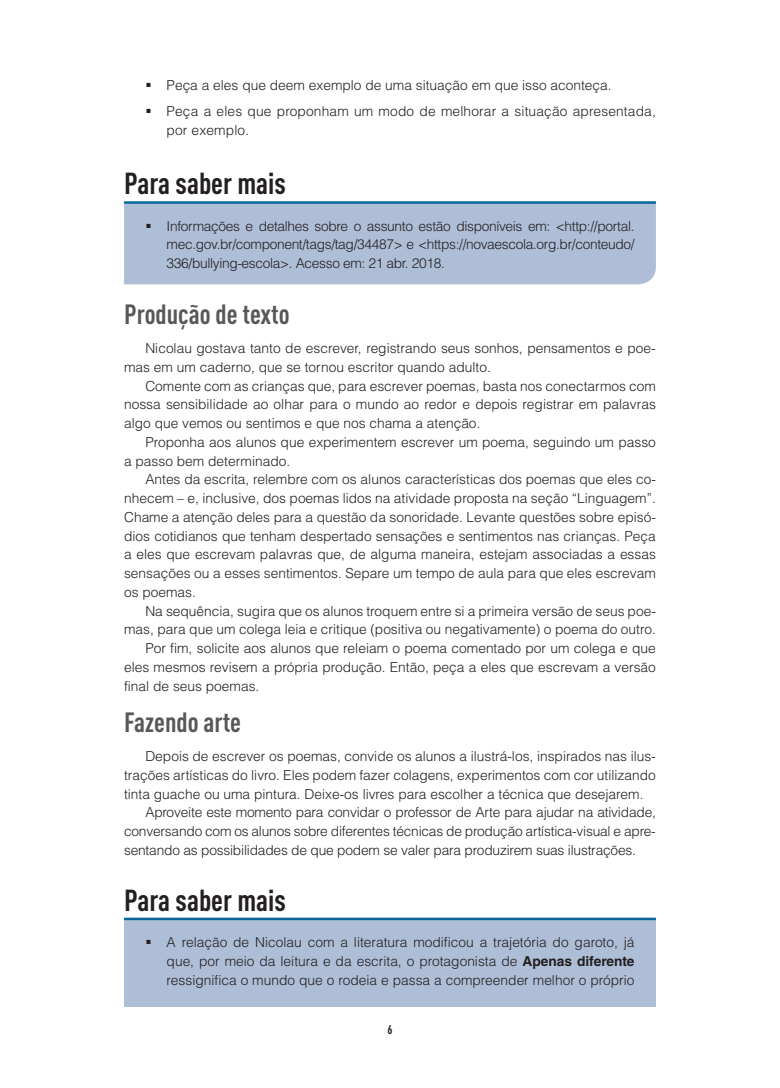
<style>
.page{position:relative;width:780px;height:1088px;background:#fff}
.page>*{position:absolute;margin:0;border:0;box-sizing:border-box;transform-origin:0 0}
.t1{font:700 condensed 30px "DINOT";color:#231f20}
.t2{font:700 condensed 27.5px "DINOT";color:#57585a}
.t3{font:300 13.75px/18.8px "Helvetica LT Std";color:#231f20;text-align:justify}
.t4{font:700 condensed 12.5px "DINOT";color:#231f20}
.s1{font-weight:700}
</style>
<div class="page">
<div style="left:124px;top:204px;width:532px;height:80px;background:#aebed7"></div>
<div style="left:124px;top:918px;width:532px;height:88px;background:#aebed7"></div>
<hr style="left:124px;top:201px;width:532px;height:3px;background:#01669a">
<hr style="left:124px;top:918px;width:532px;height:2px;background:#01669a">
<p class="t3" style="left:145px;top:76px;width:468px">▪ Peça a eles que deem exemplo de uma situação em que isso aconteça.</p>
<p class="t3" style="left:167px;top:102px;width:490px;text-indent:-21px">▪ Peça a eles que proponham um modo de melhorar a situação apresentada, por exemplo.</p>
<h1 class="t1" style="left:124px;top:165px;width:163px">Para saber mais</h1>
<p class="t3" style="left:167px;top:216px;width:469px;text-indent:-21px">▪ Informações e detalhes sobre o assunto estão disponíveis em: &lt;http://portal. mec.gov.br/component/tags/tag/34487&gt; e &lt;https://novaescola.org.br/conteudo/ 336/bullying-escola&gt;. Acesso em: 21 abr. 2018.</p>
<h2 class="t2" style="left:124px;top:297px;width:167px">Produção de texto</h2>
<p class="t3" style="left:124px;top:339px;width:533px;text-indent:21px">Nicolau gostava tanto de escrever, registrando seus sonhos, pensamentos e poe&shy;mas em um caderno, que se tornou escritor quando adulto.</p>
<p class="t3" style="left:124px;top:376px;width:533px;text-indent:21px">Comente com as crianças que, para escrever poemas, basta nos conectarmos com nossa sensibilidade ao olhar para o mundo ao redor e depois registrar em palavras algo que vemos ou sentimos e que nos chama a atenção.</p>
<p class="t3" style="left:124px;top:432px;width:533px;text-indent:21px">Proponha aos alunos que experimentem escrever um poema, seguindo um passo a passo bem determinado.</p>
<p class="t3" style="left:124px;top:470px;width:533px;text-indent:21px">Antes da escrita, relembre com os alunos características dos poemas que eles co&shy;nhecem – e, inclusive, dos poemas lidos na atividade proposta na seção “Linguagem”.<br>Chame a atenção deles para a questão da sonoridade. Levante questões sobre episó&shy;dios cotidianos que tenham despertado sensações e sentimentos nas crianças. Peça a eles que escrevam palavras que, de alguma maneira, estejam associadas a essas sensações ou a esses sentimentos. Separe um tempo de aula para que eles escrevam os poemas.</p>
<p class="t3" style="left:145px;top:601px;width:512px">Na sequência, sugira que os alunos troquem entre si a primeira versão de seus poe-</p>
<p class="t3" style="left:124px;top:620px;width:533px">mas, para que um colega leia e critique (positiva ou negativamente) o poema do outro.</p>
<p class="t3" style="left:145px;top:639px;width:512px">Por fim, solicite aos alunos que releiam o poema comentado por um colega e que</p>
<p class="t3" style="left:124px;top:657px;width:533px">eles mesmos revisem a própria produção. Então, peça a eles que escrevam a versão</p>
<p class="t3" style="left:124px;top:676px;width:137px">final de seus poemas.</p>
<h2 class="t2" style="left:124px;top:705px;width:118px">Fazendo arte</h2>
<p class="t3" style="left:145px;top:747px;width:512px">Depois de escrever os poemas, convide os alunos a ilustrá-los, inspirados nas ilus-</p>
<p class="t3" style="left:124px;top:765px;width:533px">trações artísticas do livro. Eles podem fazer colagens, experimentos com cor utilizando</p>
<p class="t3" style="left:124px;top:784px;width:521px">tinta guache ou uma pintura. Deixe-os livres para escolher a técnica que desejarem.</p>
<p class="t3" style="left:145px;top:803px;width:512px">Aproveite este momento para convidar o professor de Arte para ajudar na atividade,</p>
<p class="t3" style="left:124px;top:822px;width:533px">conversando com os alunos sobre diferentes técnicas de produção artística-visual e apre-</p>
<p class="t3" style="left:124px;top:840px;width:513px">sentando as possibilidades de que podem se valer para produzirem suas ilustrações.</p>
<h1 class="t1" style="left:124px;top:882px;width:163px">Para saber mais</h1>
<p class="t3" style="left:167px;top:933px;width:469px;text-indent:-21px">▪ A relação de Nicolau com a literatura modificou a trajetória do garoto, já que, por meio da leitura e da escrita, o protagonista de <span class="s1">Apenas diferente </span>ressignifica o mundo que o rodeia e passa a compreender melhor o próprio</p>
<p class="t4" style="left:387px;top:1022px;width:7px">6</p>
</div>
